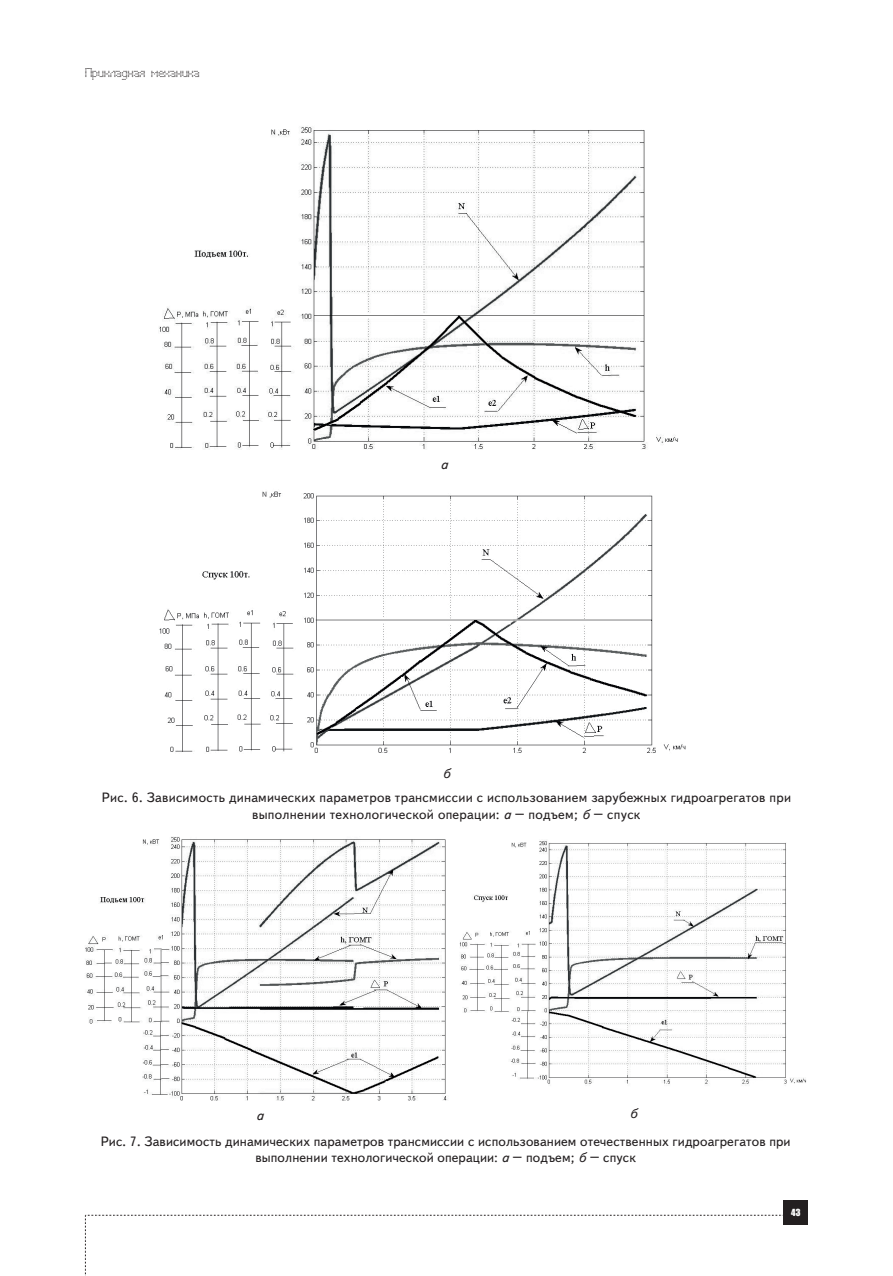
<style>
.page{position:relative;width:893px;height:1276px;background:#fff}
.page>*{position:absolute;margin:0;border:0;box-sizing:border-box;transform-origin:0 0}
.t1{font:13.5px/16.2px "Text Book C";letter-spacing:.01em;color:#231f20;text-align:center}
.t2{font:italic 13.5px "Text Book C";color:#231f20}
.t3{font:12px "Perfo";letter-spacing:.015em;color:#231f20}
.t4{font:9px "Impact";color:#fff}
.s1{font-style:italic}
</style>
<div class="page">
<svg style="left:85px;top:1215px;width:699px;height:61px"></svg>
<div style="left:784px;top:1200px;width:24px;height:25px;background:#231f20"></div>
<img style="left:159px;top:127px;width:520px;height:323px">
<img style="left:159px;top:491px;width:527px;height:262px">
<img style="left:85px;top:836px;width:362px;height:264px">
<img style="left:459px;top:841px;width:347px;height:243px">
<p class="t3" style="left:85px;top:66px;width:116px">Прикладная механика</p>
<p class="t2" style="left:441px;top:457px;width:9px">а</p>
<p class="t2" style="left:443px;top:766px;width:9px">б</p>
<p class="t1" style="left:102px;top:790px;width:691px">Рис. 6. Зависимость динамических параметров трансмиссии с использованием зарубежных гидроагрегатов при выполнении технологической операции: <span class="s1">а</span> – подъем; <span class="s1">б</span> – спуск</p>
<p class="t1" style="left:101px;top:1099px;width:691px;line-height:28.5px;text-align:left;text-indent:529px"><span class="s1">б<br></span>Рис. 7. Зависимость динамических параметров трансмиссии с использованием отечественных гидроагрегатов при</p>
<p class="t1" style="left:255px;top:1149px;width:382px">выполнении технологической операции: <span class="s1">а</span> – подъем; <span class="s1">б</span> – спуск</p>
<p class="t2" style="left:256px;top:1107px;width:9px">а</p>
<p class="t4" style="left:791px;top:1205px;width:11px">43</p>
</div>
